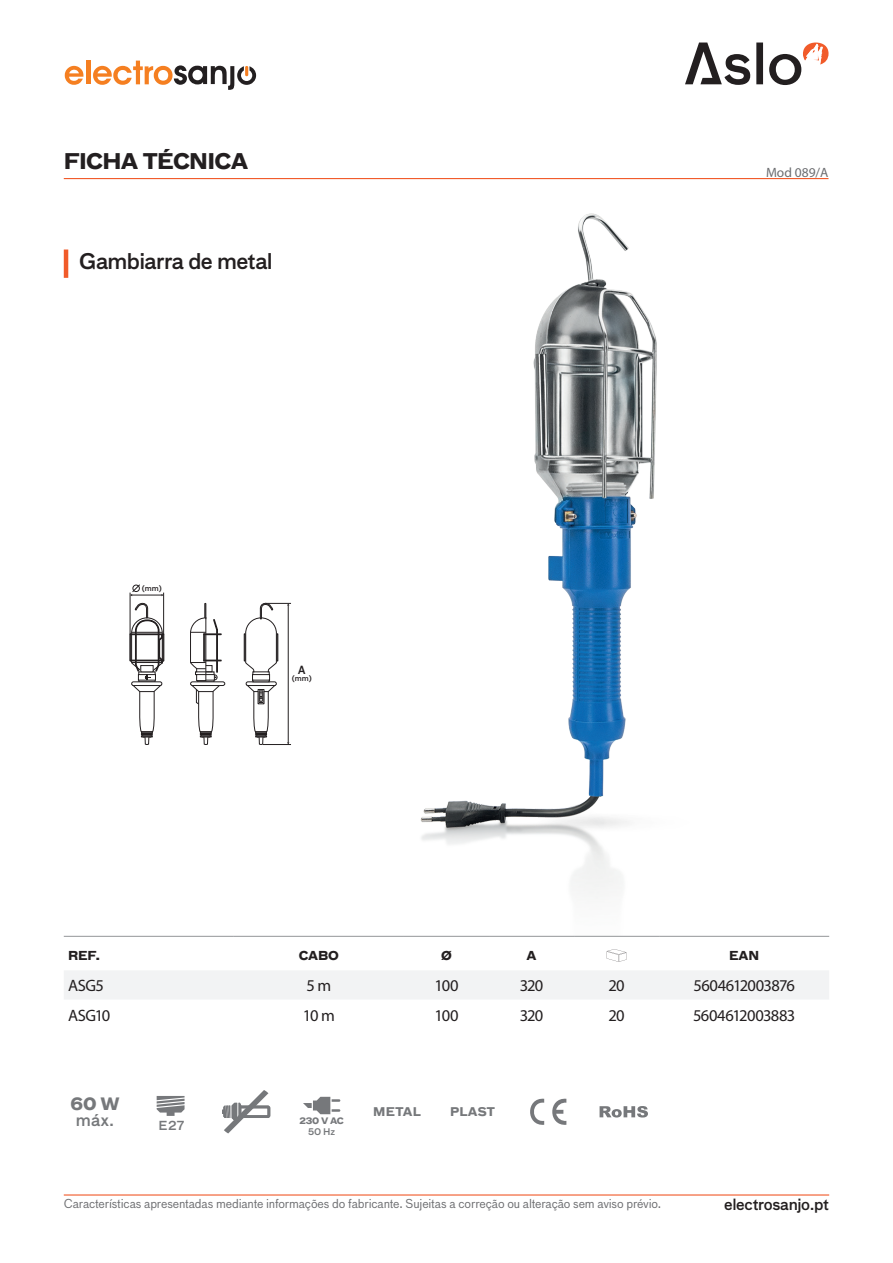
<style>
.page{position:relative;width:893px;height:1263px;background:#fff}
.page>*{position:absolute;margin:0;border:0;box-sizing:border-box;transform-origin:0 0}
.t1{font:500 21px "Bau LF";letter-spacing:-.03em;color:#231f20}
.t2{font:700 21px "Bau LF";letter-spacing:-.03em;color:#231f20}
.t3{font:700 16.65px "Bau LF";color:#76787b}
.t4{font:16.5px "Myriad Pro";letter-spacing:-.04em;color:#231f20}
.t5{font:500 16.05px "Bau LF";color:#76787b}
.t6{font:500 15px "Bau LF";letter-spacing:-.025em;color:#231f20}
.t7{font:13.5px "Myriad Pro";color:#6c6d70}
.t8{font:500 12.15px "Bau LF";color:#76787b}
.t9{font:12px "Bau LF";letter-spacing:-.01em;color:#6c6d70}
.t10{font:700 12px "Bau LF";letter-spacing:-.015em;color:#231f20}
.t11{font:700 11.7px "Bau LF";letter-spacing:.01em;color:#76787b}
.t12{font:500 10.95px "Bau LF";color:#231f20}
.t13{font:500 9px "Bau LF";color:#76787b}
.t14{font:700 8.7px "Bau LF";color:#76787b}
.t15{font:500 7.35px "Bau LF";color:#231f20}
</style>
<div class="page">
<hr style="left:86px;top:61px;width:4px;height:23px;background:#f57f21">
<svg style="left:93px;top:61px;width:163px;height:29px"></svg>
<svg style="left:65px;top:66px;width:18px;height:19px"></svg>
<hr style="left:132px;top:595px;width:30px;height:1px;background:#231f20">
<hr style="left:130px;top:593px;width:1px;height:68px;background:#231f20">
<hr style="left:163px;top:593px;width:1px;height:68px;background:#231f20">
<svg style="left:130px;top:603px;width:34px;height:142px"></svg>
<svg style="left:130px;top:584px;width:11px;height:12px"></svg>
<svg style="left:530px;top:1098px;width:36px;height:27px"></svg>
<svg style="left:222px;top:1090px;width:48px;height:43px"></svg>
<svg style="left:157px;top:1096px;width:28px;height:20px"></svg>
<svg style="left:600px;top:1106px;width:48px;height:11px"></svg>
<svg style="left:303px;top:1097px;width:37px;height:17px"></svg>
<img style="left:179px;top:213px;width:650px;height:723px">
<hr style="left:64px;top:178px;width:764px;height:1px;background:#f15b2a">
<hr style="left:64px;top:1194px;width:765px;height:1px;background:#f15b2a">
<svg style="left:685px;top:43px;width:143px;height:42px"></svg>
<hr style="left:64px;top:249px;width:4px;height:29px;background:#f15b2a">
<div style="left:64px;top:971px;width:765px;height:28px;background:#f2f3f4"></div>
<hr style="left:64px;top:936px;width:170px;height:1px;background:#939598">
<hr style="left:234px;top:936px;width:170px;height:1px;background:#939598">
<hr style="left:404px;top:936px;width:85px;height:1px;background:#939598">
<hr style="left:489px;top:936px;width:85px;height:1px;background:#939598">
<hr style="left:574px;top:936px;width:85px;height:1px;background:#939598">
<hr style="left:659px;top:936px;width:170px;height:1px;background:#939598">
<svg style="left:607px;top:949px;width:19px;height:13px"></svg>
<h1 class="t2" style="left:64px;top:146px;width:186px">FICHA TÉCNICA</h1>
<h1 class="t1" style="left:79px;top:247px;width:196px">Gambiarra de metal</h1>
<p class="t15" style="left:142px;top:583px;width:22px">(mm)</p>
<p class="t12" style="left:298px;top:662px;width:9px">A</p>
<p class="t15" style="left:292px;top:673px;width:22px">(mm)</p>
<p class="t7" style="left:766px;top:165px;width:64px">Mod 089/A</p>
<p class="t10" style="left:68px;top:947px;width:34px">REF.</p>
<p class="t10" style="left:299px;top:947px;width:42px">CABO</p>
<p class="t10" style="left:441px;top:947px;width:12px">Ø</p>
<p class="t10" style="left:526px;top:947px;width:12px">A</p>
<p class="t10" style="left:729px;top:947px;width:32px">EAN</p>
<h3 class="t4" style="left:68px;top:977px;width:37px">ASG5</h3>
<h3 class="t4" style="left:306px;top:977px;width:26px">5 m</h3>
<h3 class="t4" style="left:434px;top:977px;width:25px">100</h3>
<h3 class="t4" style="left:520px;top:977px;width:25px">320</h3>
<h3 class="t4" style="left:608px;top:977px;width:18px">20</h3>
<h3 class="t4" style="left:693px;top:977px;width:103px">5604612003876</h3>
<h3 class="t4" style="left:68px;top:1006px;width:44px">ASG10</h3>
<h3 class="t4" style="left:303px;top:1006px;width:34px">10 m</h3>
<h3 class="t4" style="left:434px;top:1006px;width:25px">100</h3>
<h3 class="t4" style="left:520px;top:1006px;width:25px">320</h3>
<h3 class="t4" style="left:608px;top:1006px;width:18px">20</h3>
<h3 class="t4" style="left:693px;top:1006px;width:104px">5604612003883</h3>
<h2 class="t3" style="left:70px;top:1092px;width:51px">60 W</h2>
<h3 class="t5" style="left:76px;top:1109px;width:40px">máx.</h3>
<p class="t8" style="left:159px;top:1117px;width:27px">E27</p>
<p class="t14" style="left:299px;top:1115px;width:46px">230 V AC</p>
<p class="t13" style="left:308px;top:1125px;width:28px">50 Hz</p>
<p class="t11" style="left:373px;top:1104px;width:49px">METAL</p>
<p class="t11" style="left:450px;top:1104px;width:47px">PLAST</p>
<p class="t9" style="left:64px;top:1195px;width:599px">Características apresentadas mediante informações do fabricante. Sujeitas a correção ou alteração sem aviso prévio.</p>
<p class="t6" style="left:724px;top:1194px;width:107px">electrosanjo.pt</p>
</div>
